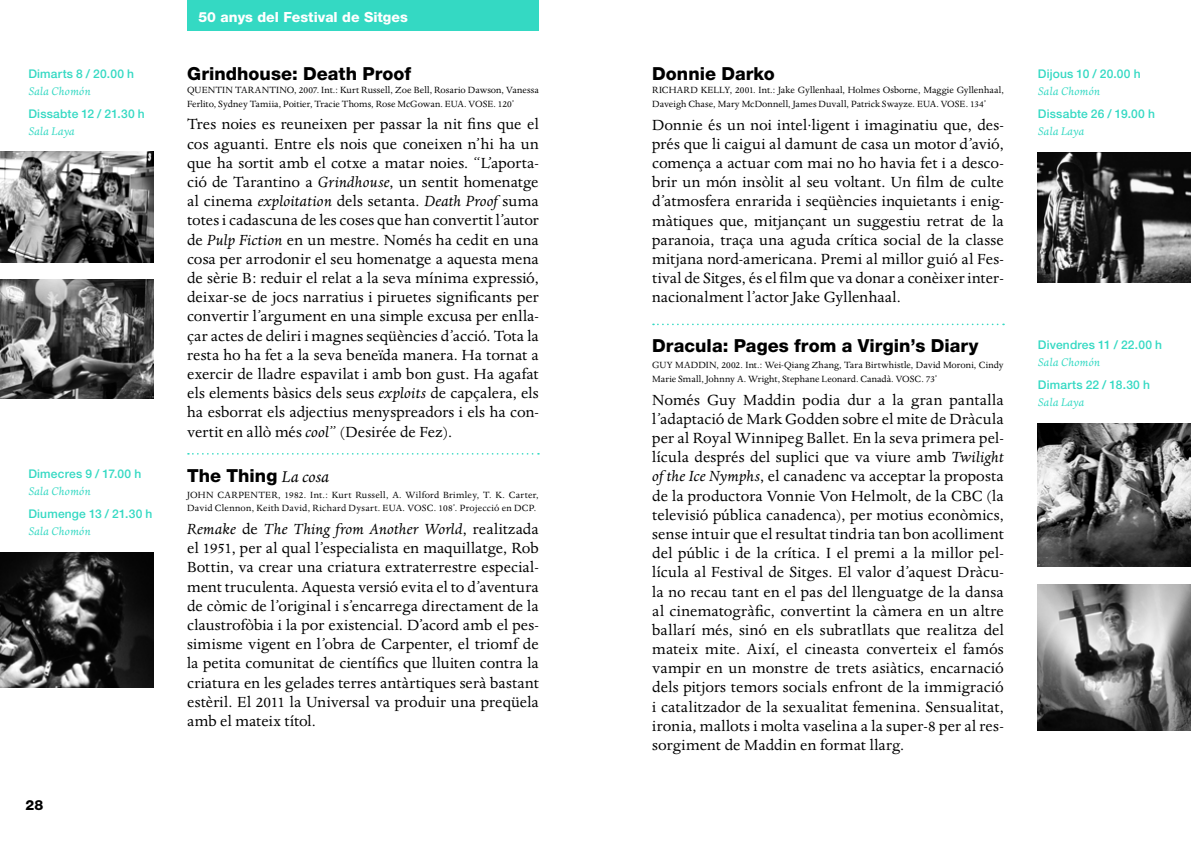
<style>
.page{position:relative;width:1191px;height:845px;background:#fff}
.page>*{position:absolute;margin:0;border:0;box-sizing:border-box;transform-origin:0 0}
.t1{font:800 18px "Helvetica Neue LT";letter-spacing:.005em;color:#000}
.t2{font:17px/19.2px "Dante";letter-spacing:.005em;color:#000;text-align:justify}
.t3{font:800 14px "Helvetica Neue LT";color:#fff}
.t4{font:800 14px "Helvetica Neue LT";color:#000}
.t5{font:italic 12.8px "Dante";letter-spacing:.015em;color:#34d9c3}
.t6{font:500 12px "Helvetica Neue LT";letter-spacing:.015em;color:#34d9c3}
.t7{font:10.4px/13.6px "Dante";letter-spacing:.01em;color:#000}
.s1{font-style:italic}
.s2{font-family:"Dante";font-weight:400;font-style:italic}
</style>
<div class="page">
<img style="left:0;top:152px;width:153px;height:111px">
<img style="left:0;top:280px;width:153px;height:118px">
<div style="left:187px;top:0;width:352px;height:30px;background:#34d9c3"></div>
<img style="left:0;top:552px;width:153px;height:136px">
<img style="left:1037px;top:152px;width:154px;height:130px">
<img style="left:1037px;top:423px;width:154px;height:144px">
<img style="left:1037px;top:584px;width:154px;height:147px">
<svg style="left:188px;top:453px;width:351px;height:1px"></svg>
<svg style="left:653px;top:323px;width:351px;height:2px"></svg>
<p class="t6" style="left:28px;top:66px;width:107px">Dimarts 8 / 20.00 h</p>
<p class="t5" style="left:28px;top:84px;width:64px">Sala Chomón</p>
<p class="t6" style="left:28px;top:106px;width:118px">Dissabte 12 / 21.30 h</p>
<p class="t5" style="left:28px;top:124px;width:48px">Sala Laya</p>
<p class="t6" style="left:28px;top:466px;width:114px">Dimecres 9 / 17.00 h</p>
<p class="t5" style="left:28px;top:484px;width:64px">Sala Chomón</p>
<p class="t6" style="left:28px;top:506px;width:125px">Diumenge 13 / 21.30 h</p>
<p class="t5" style="left:28px;top:524px;width:64px">Sala Chomón</p>
<p class="t4" style="left:26px;top:796px;width:19px">28</p>
<p class="t3" style="left:198px;top:9px;width:211px">50 anys del Festival de Sitges</p>
<p class="t1" style="left:187px;top:63px;width:225px">Grindhouse: Death Proof</p>
<p class="t7" style="left:187px;top:84px;width:353px">QUENTIN TARANTINO, 2007. Int.: Kurt Russell, Zoe Bell, Rosario Dawson, Vanessa<br>Ferlito, Sydney Tamiia, Poitier, Tracie Thoms, Rose McGowan. EUA. VOSE. 120’</p>
<p class="t2" style="left:187px;top:115px;width:353px">Tres noies es reuneixen per passar la nit fins que el cos aguanti. Entre els nois que coneixen n’hi ha un que ha sortit amb el cotxe a matar noies. “L’aporta&shy;ció de Tarantino a <span class="s1">Grindhouse</span>, un sentit homenatge al cinema <span class="s1">exploitation</span> dels setanta. <span class="s1">Death Proof</span> suma totes i cadascuna de les coses que han convertit l’autor de <span class="s1">Pulp Fiction</span> en un mestre. Només ha cedit en una cosa per arrodonir el seu homenatge a aquesta mena de sèrie B: reduir el relat a la seva mínima expressió, deixar-se de jocs narratius i piruetes significants per convertir l’argument en una simple excusa per enlla&shy;çar actes de deliri i magnes seqüències d’acció. Tota la resta ho ha fet a la seva beneïda manera. Ha tornat a exercir de lladre espavilat i amb bon gust. Ha agafat els elements bàsics dels seus <span class="s1">exploits</span> de capçalera, els ha esborrat els adjectius menyspreadors i els ha con&shy;vertit en allò més <span class="s1">cool</span>” (Desirée de Fez).</p>
<p class="t1" style="left:187px;top:465px;width:144px">The Thing <span class="s2">La cosa</span></p>
<p class="t7" style="left:187px;top:488px;width:353px">JOHN CARPENTER, 1982. Int.: Kurt Russell, A. Wilford Brimley, T. K. Carter,<br>David Clennon, Keith David, Richard Dysart. EUA. VOSC. 108’. Projecció en DCP.</p>
<p class="t2" style="left:187px;top:520px;width:353px"><span class="s1">Remake</span> de <span class="s1">The Thing from Another World</span>, realitzada el 1951, per al qual l’especialista en maquillatge, Rob Bottin, va crear una criatura extraterrestre especial&shy;ment truculenta. Aquesta versió evita el to d’aventura de còmic de l’original i s’encarrega directament de la claustrofòbia i la por existencial. D’acord amb el pes&shy;simisme vigent en l’obra de Carpenter, el triomf de la petita comunitat de científics que lluiten contra la criatura en les gelades terres antàrtiques serà bastant estèril. El 2011 la Universal va produir una preqüela amb el mateix títol.</p>
<p class="t1" style="left:652px;top:63px;width:124px">Donnie Darko</p>
<p class="t7" style="left:652px;top:84px;width:353px">RICHARD KELLY, 2001. Int.: Jake Gyllenhaal, Holmes Osborne, Maggie Gyllenhaal,<br>Daveigh Chase, Mary McDonnell, James Duvall, Patrick Swayze. EUA. VOSE. 134’</p>
<p class="t2" style="left:652px;top:116px;width:353px">Donnie és un noi intel·ligent i imaginatiu que, des&shy;prés que li caigui al damunt de casa un motor d’avió, comença a actuar com mai no ho havia fet i a desco&shy;brir un món insòlit al seu voltant. Un film de culte d’atmosfera enrarida i seqüències inquietants i enig&shy;màtiques que, mitjançant un suggestiu retrat de la paranoia, traça una aguda crítica social de la classe mitjana nord-americana. Premi al millor guió al Fes&shy;tival de Sitges, és el film que va donar a conèixer inter&shy;nacionalment l’actor Jake Gyllenhaal.</p>
<p class="t1" style="left:652px;top:335px;width:328px">Dracula: Pages from a Virgin’s Diary</p>
<p class="t7" style="left:652px;top:359px;width:353px">GUY MADDIN, 2002. Int.: Wei-Qiang Zhang, Tara Birtwhistle, David Moroni, Cindy<br>Marie Small, Johnny A. Wright, Stephane Leonard. Canadà. VOSC. 73’</p>
<p class="t2" style="left:652px;top:390px;width:353px">Només Guy Maddin podia dur a la gran pantalla l’adaptació de Mark Godden sobre el mite de Dràcula per al Royal Winnipeg Ballet. En la seva primera pel· lícula després del suplici que va viure amb <span class="s1">Twilight of the Ice Nymphs</span>, el canadenc va acceptar la proposta de la productora Vonnie Von Helmolt, de la CBC (la televisió pública canadenca), per motius econòmics, sense intuir que el resultat tindria tan bon acolliment del públic i de la crítica. I el premi a la millor pel· lícula al Festival de Sitges. El valor d’aquest Dràcu&shy;la no recau tant en el pas del llenguatge de la dansa al cinematogràfic, convertint la càmera en un altre ballarí més, sinó en els subratllats que realitza del mateix mite. Així, el cineasta converteix el famós vampir en un monstre de trets asiàtics, encarnació dels pitjors temors socials enfront de la immigració i catalitzador de la sexualitat femenina. Sensualitat, ironia, mallots i molta vaselina a la super-8 per al res&shy;sorgiment de Maddin en format llarg.</p>
<p class="t6" style="left:1037px;top:66px;width:104px">Dijous 10 / 20.00 h</p>
<p class="t5" style="left:1037px;top:84px;width:64px">Sala Chomón</p>
<p class="t6" style="left:1037px;top:106px;width:119px">Dissabte 26 / 19.00 h</p>
<p class="t5" style="left:1037px;top:124px;width:48px">Sala Laya</p>
<p class="t6" style="left:1037px;top:337px;width:126px">Divendres 11 / 22.00 h</p>
<p class="t5" style="left:1037px;top:355px;width:64px">Sala Chomón</p>
<p class="t6" style="left:1037px;top:378px;width:114px">Dimarts 22 / 18.30 h</p>
<p class="t5" style="left:1037px;top:395px;width:48px">Sala Laya</p>
</div>
